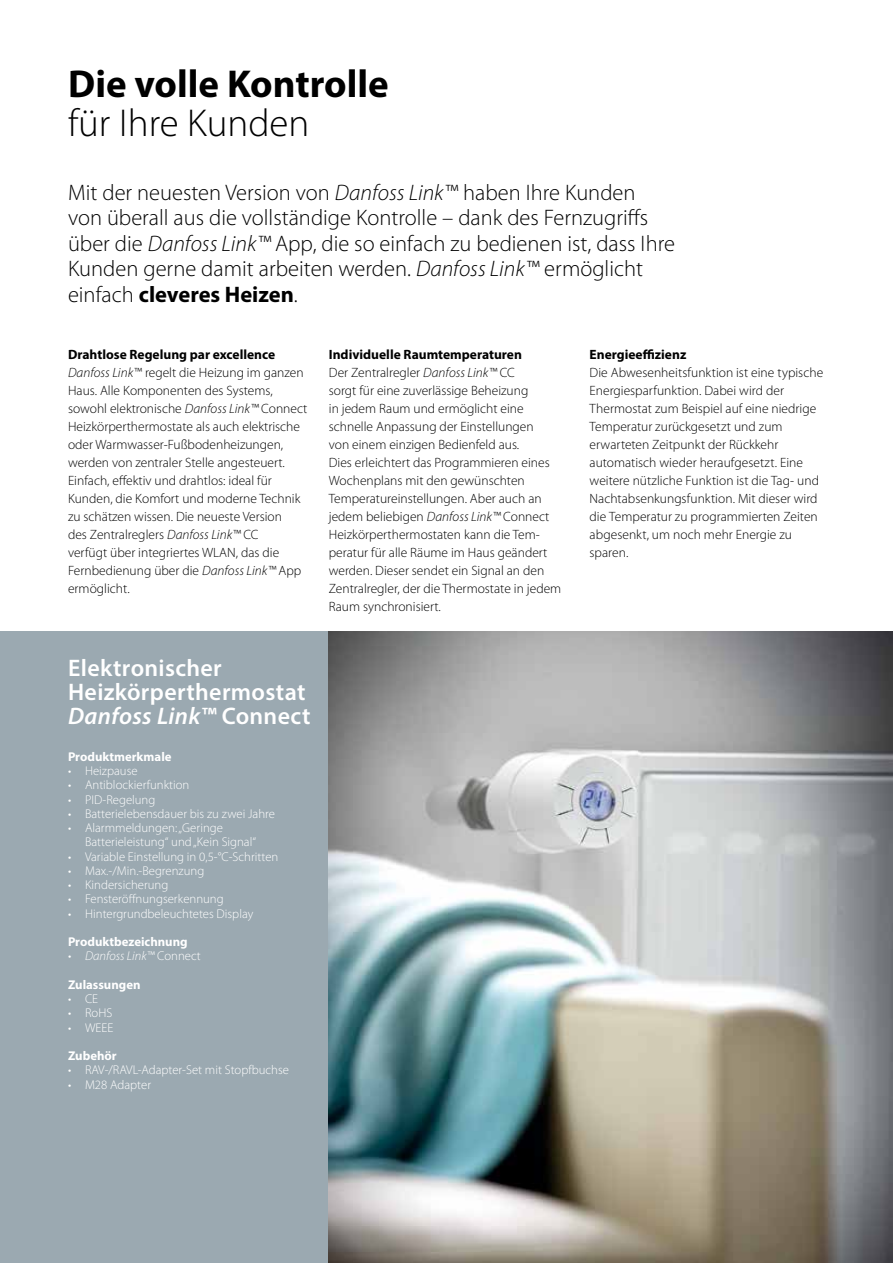
<style>
.page{position:relative;width:893px;height:1263px;background:#fff}
.page>*{position:absolute;margin:0;border:0;box-sizing:border-box;transform-origin:0 0}
.t1{font:700 39px "Myriad Pro";color:#000}
.t2{font:300 39px "Myriad Pro";color:#000}
.t3{font:600 24px/24px "Myriad Pro";letter-spacing:.015em;color:#fff}
.t4{font:300 22.5px/25.5px "Myriad Pro";color:#000}
.t5{font:300 13.5px/18px "Myriad Pro";color:#000}
.t6{font:700 13.5px "Myriad Pro";color:#000}
.t7{font:300 12.75px/14.2px "Myriad Pro";color:#fff}
.t8{font:700 12.75px "Myriad Pro";color:#fff}
.t9{font:italic 300 12.75px "Myriad Pro";color:#fff}
.s1{font-style:italic}
.s2{font-weight:700}
.s3{font-style:normal}
</style>
<div class="page">
<div style="left:0;top:631px;width:893px;height:632px;background:#9ba9b1"></div>
<img style="left:329px;top:631px;width:564px;height:632px">
<h1 class="t1" style="left:68px;top:59px;width:322px">Die volle Kontrolle</h1>
<h1 class="t2" style="left:68px;top:100px;width:243px">für Ihre Kunden</h1>
<p class="t4" style="left:68px;top:179px;width:608px">Mit der neuesten Version von <span class="s1">Danfoss Link™</span> haben Ihre Kunden von überall aus die vollständige Kontrolle – dank des Fernzugriffs über die <span class="s1">Danfoss Link™</span> App, die so einfach zu bedienen ist, dass Ihre Kunden gerne damit arbeiten werden. <span class="s1">Danfoss Link™</span> ermöglicht einfach <span class="s2">cleveres Heizen</span>.</p>
<p class="t5" style="left:68px;top:345px;width:241px"><span class="s2">Drahtlose Regelung par excellence </span><span class="s1">Danfoss Link™</span> regelt die Heizung im ganzen Haus. Alle Komponenten des Systems, sowohl elektronische <span class="s1">Danfoss Link™</span> Connect Heizkörperthermostate als auch elektrische oder Warmwasser-Fußbodenheizungen, werden von zentraler Stelle angesteuert.<br>Einfach, effektiv und drahtlos: ideal für Kunden, die Komfort und moderne Technik zu schätzen wissen. Die neueste Version<br>des Zentralreglers <span class="s1">Danfoss Link™</span> CC<br>verfügt über integriertes WLAN, das die Fernbedienung über die <span class="s1">Danfoss Link™</span> App ermöglicht.</p>
<p class="t5" style="left:329px;top:345px;width:234px"><span class="s2">Individuelle Raumtemperaturen<br></span>Der Zentralregler <span class="s1">Danfoss Link™</span> CC<br>sorgt für eine zuverlässige Beheizung<br>in jedem Raum und ermöglicht eine schnelle Anpassung der Einstellungen<br>von einem einzigen Bedienfeld aus.<br>Dies erleichtert das Programmieren eines Wochenplans mit den gewünschten Temperatureinstellungen. Aber auch an jedem beliebigen <span class="s1">Danfoss Link™</span> Connect Heizkörperthermostaten kann die Tem&shy;peratur für alle Räume im Haus geändert werden. Dieser sendet ein Signal an den Zentralregler, der die Thermostate in jedem Raum synchronisiert.</p>
<h2 class="t3" style="left:68px;top:655px;width:244px">Elektronischer<br>Heizkörperthermostat<br><span class="s1">Danfoss Link™</span> Connect</h2>
<p class="t8" style="left:68px;top:748px;width:105px">Produktmerkmale</p>
<p class="t7" style="left:68px;top:763px;width:71px">• Heizpause</p>
<p class="t7" style="left:68px;top:778px;width:123px">• Antiblockierfunktion</p>
<p class="t7" style="left:68px;top:792px;width:89px">• PID-Regelung</p>
<p class="t7" style="left:68px;top:806px;width:208px">• Batterielebensdauer bis zu zwei Jahre</p>
<p class="t7" style="left:85px;top:821px;width:173px;text-indent:-17px">• Alarmmeldungen: „Geringe<br>Batterieleistung“ und „Kein Signal“</p>
<p class="t7" style="left:68px;top:849px;width:212px">• Variable Einstellung in 0,5-°C-Schritten</p>
<p class="t7" style="left:68px;top:863px;width:138px">• Max.-/Min.-Begrenzung</p>
<p class="t7" style="left:68px;top:878px;width:102px">• Kindersicherung</p>
<p class="t7" style="left:68px;top:892px;width:157px">• Fensteröffnungserkennung</p>
<p class="t7" style="left:68px;top:906px;width:187px">• Hintergrundbeleuchtetes Display</p>
<p class="t8" style="left:68px;top:933px;width:121px">Produktbezeichnung</p>
<p class="t9" style="left:68px;top:948px;width:134px">• Danfoss Link™ <span class="s3">Connect</span></p>
<p class="t8" style="left:68px;top:976px;width:74px">Zulassungen</p>
<p class="t7" style="left:68px;top:992px;width:32px">• CE</p>
<p class="t7" style="left:68px;top:1006px;width:46px">• RoHS</p>
<p class="t7" style="left:68px;top:1020px;width:47px">• WEEE</p>
<p class="t8" style="left:68px;top:1047px;width:50px">Zubehör</p>
<p class="t7" style="left:68px;top:1063px;width:222px">• RAV-/RAVL-Adapter-Set mit Stopfbuchse</p>
<p class="t7" style="left:68px;top:1077px;width:85px">• M28 Adapter</p>
<p class="t6" style="left:590px;top:345px;width:98px">Energieeffizienz</p>
<p class="t5" style="left:590px;top:363px;width:235px">Die Abwesenheitsfunktion ist eine typische Energiesparfunktion. Dabei wird der Thermostat zum Beispiel auf eine niedrige Temperatur zurückgesetzt und zum erwarteten Zeitpunkt der Rückkehr automatisch wieder heraufgesetzt. Eine weitere nützliche Funktion ist die Tag- und Nachtabsenkungsfunktion. Mit dieser wird die Temperatur zu programmierten Zeiten abgesenkt, um noch mehr Energie zu sparen.</p>
</div>
